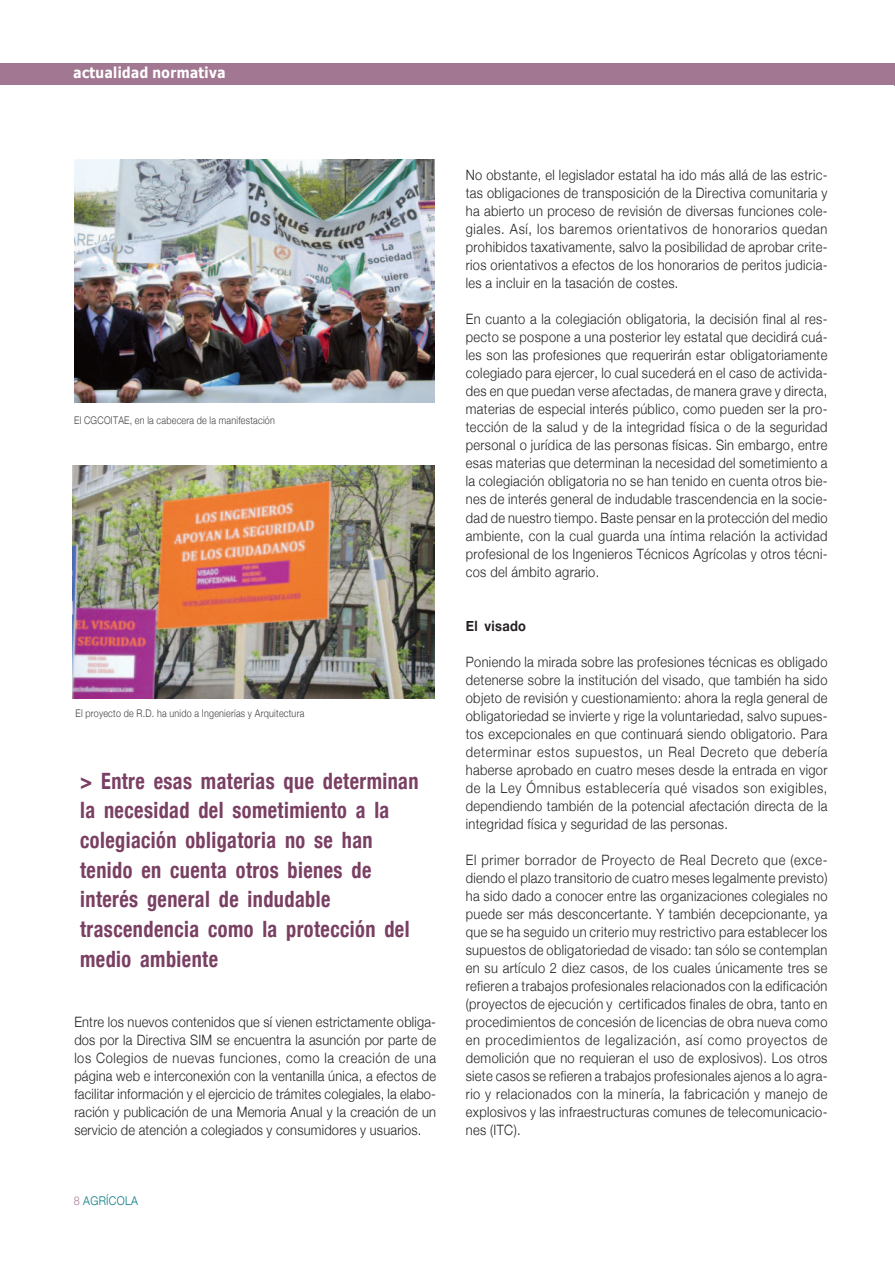
<style>
.page{position:relative;width:895px;height:1265px;background:#fff}
.page>*{position:absolute;margin:0;border:0;box-sizing:border-box;transform-origin:0 0}
.t1{font:700 condensed 22.5px/29.7px "Helvetica Neue";letter-spacing:.02em;color:#7a4063;scale:.9 1}
.t2{font:700 15px "Tahoma";letter-spacing:.03em;color:#fff;scale:.9 1}
.t3{font:300 14.25px/18px "Helvetica Neue";letter-spacing:.03em;color:#231f20;text-align:justify;scale:.9 1}
.t4{font:700 14.25px "Helvetica Neue";letter-spacing:.03em;color:#231f20;scale:.9 1}
.t5{font:300 12px "Helvetica Neue";letter-spacing:.03em;color:#047780;scale:.9 1}
.t6{font:300 10.5px "Helvetica Neue";letter-spacing:.03em;color:#3e3e3f;scale:.85 1}
.s1{color:#a27791}
</style>
<div class="page">
<div style="left:0;top:64px;width:894px;height:21px;background:#a27791"></div>
<img style="left:74px;top:160px;width:360px;height:242px">
<img style="left:73px;top:465px;width:361px;height:233px">
<p class="t2" style="left:73px;top:63px;width:170px">actualidad normativa</p>
<p class="t6" style="left:74px;top:414px;width:238px">El CGCOITAE, en la cabecera de la manifestación</p>
<p class="t6" style="left:75px;top:707px;width:271px">El proyecto de R.D. ha unido a Ingenierías y Arquitectura</p>
<h1 class="t1" style="left:80px;top:765px;width:377px">&gt; Entre esas materias que determinan la necesidad del sometimiento a la colegiación obligatoria no se han tenido en cuenta otros bienes de interés general de indudable trascendencia como la protección del medio ambiente</h1>
<p class="t3" style="left:74px;top:1012px;width:403px">Entre los nuevos contenidos que sí vienen estrictamente obliga&shy;dos por la Directiva SIM se encuentra la asunción por parte de los Colegios de nuevas funciones, como la creación de una página web e interconexión con la ventanilla única, a efectos de facilitar información y el ejercicio de trámites colegiales, la elabo&shy;ración y publicación de una Memoria Anual y la creación de un servicio de atención a colegiados y consumidores y usuarios.</p>
<p class="t5" style="left:74px;top:1193px;width:73px"><span class="s1">8</span> AGRÍCOLA</p>
<p class="t3" style="left:465px;top:166px;width:403px">No obstante, el legislador estatal ha ido más allá de las estric&shy;tas obligaciones de transposición de la Directiva comunitaria y ha abierto un proceso de revisión de diversas funciones cole&shy;giales. Así, los baremos orientativos de honorarios quedan prohibidos taxativamente, salvo la posibilidad de aprobar crite&shy;rios orientativos a efectos de los honorarios de peritos judicia&shy;les a incluir en la tasación de costes.</p>
<p class="t3" style="left:465px;top:310px;width:403px">En cuanto a la colegiación obligatoria, la decisión final al res&shy;pecto se pospone a una posterior ley estatal que decidirá cuá&shy;les son las profesiones que requerirán estar obligatoriamente colegiado para ejercer, lo cual sucederá en el caso de activida&shy;des en que puedan verse afectadas, de manera grave y directa, materias de especial interés público, como pueden ser la pro&shy;tección de la salud y de la integridad física o de la seguridad personal o jurídica de las personas físicas. Sin embargo, entre esas materias que determinan la necesidad del sometimiento a la colegiación obligatoria no se han tenido en cuenta otros bie&shy;nes de interés general de indudable trascendencia en la socie&shy;dad de nuestro tiempo. Baste pensar en la protección del medio ambiente, con la cual guarda una íntima relación la actividad profesional de los Ingenieros Técnicos Agrícolas y otros técni&shy;cos del ámbito agrario.</p>
<p class="t4" style="left:465px;top:616px;width:68px">El visado</p>
<p class="t3" style="left:465px;top:652px;width:403px">Poniendo la mirada sobre las profesiones técnicas es obligado detenerse sobre la institución del visado, que también ha sido objeto de revisión y cuestionamiento: ahora la regla general de obligatoriedad se invierte y rige la voluntariedad, salvo supues&shy;tos excepcionales en que continuará siendo obligatorio. Para determinar estos supuestos, un Real Decreto que debería haberse aprobado en cuatro meses desde la entrada en vigor de la Ley Ómnibus establecería qué visados son exigibles, dependiendo también de la potencial afectación directa de la integridad física y seguridad de las personas.</p>
<p class="t3" style="left:465px;top:850px;width:403px">El primer borrador de Proyecto de Real Decreto que (exce&shy;diendo el plazo transitorio de cuatro meses legalmente previsto) ha sido dado a conocer entre las organizaciones colegiales no puede ser más desconcertante. Y también decepcionante, ya que se ha seguido un criterio muy restrictivo para establecer los supuestos de obligatoriedad de visado: tan sólo se contemplan en su artículo 2 diez casos, de los cuales únicamente tres se refieren a trabajos profesionales relacionados con la edificación (proyectos de ejecución y certificados finales de obra, tanto en procedimientos de concesión de licencias de obra nueva como en procedimientos de legalización, así como proyectos de demolición que no requieran el uso de explosivos). Los otros siete casos se refieren a trabajos profesionales ajenos a lo agra&shy;rio y relacionados con la minería, la fabricación y manejo de explosivos y las infraestructuras comunes de telecomunicacio&shy;nes (ITC).</p>
</div>
